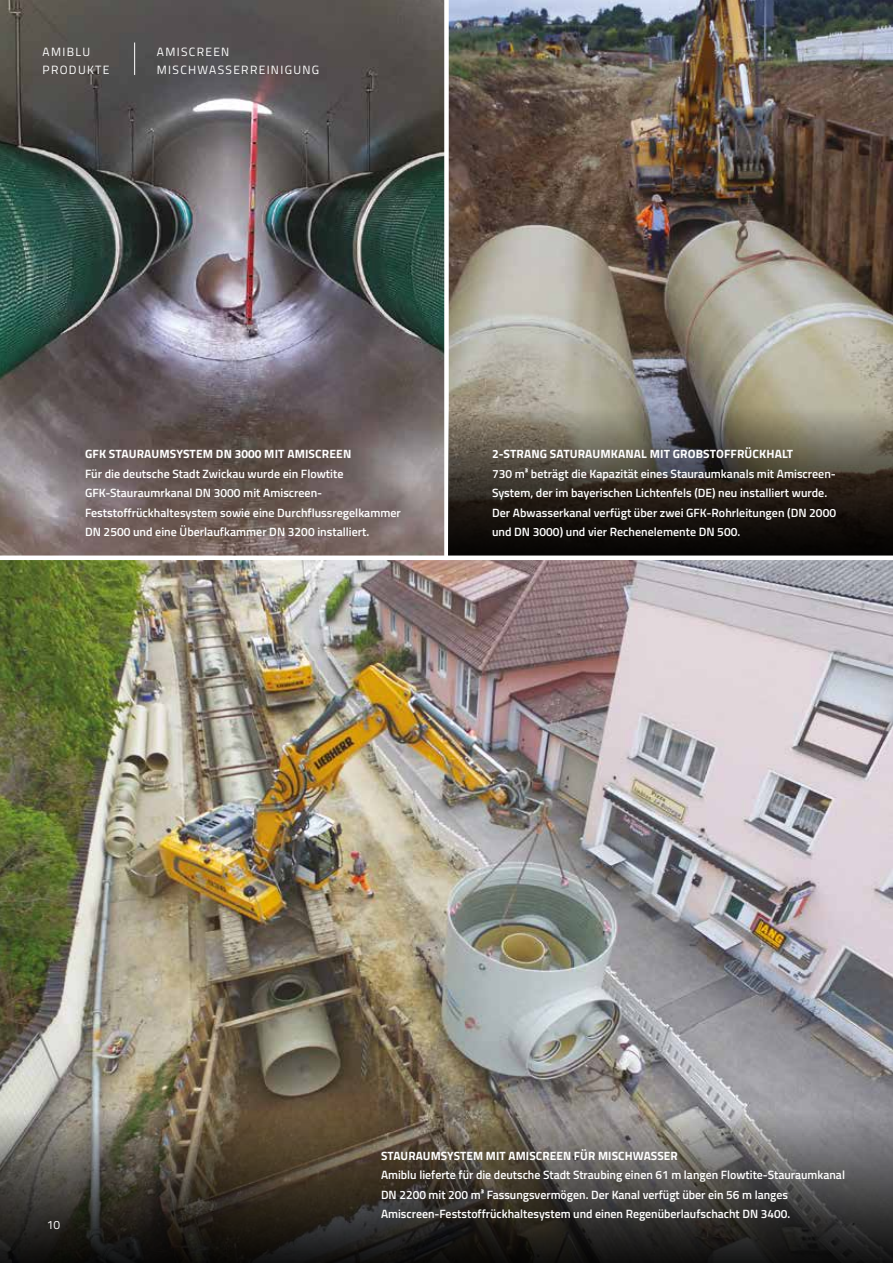
<style>
.page{position:relative;width:893px;height:1263px;background:#fff}
.page>*{position:absolute;margin:0;border:0;box-sizing:border-box;transform-origin:0 0}
.t1{font:600 12px/19.5px "Titillium Web";color:#fff}
.t2{font:700 12px "Titillium Web";letter-spacing:.01em;color:#fff}
.t3{font:12px/18px "Titillium Web";letter-spacing:.11em;color:#fff}
</style>
<div class="page">
<img style="left:0;top:560px;width:893px;height:531px">
<svg style="left:0;top:1091px;width:893px;height:172px;background:#504c45"></svg>
<img style="left:0;top:0;width:444px;height:555px">
<img style="left:449px;top:0;width:444px;height:390px">
<img style="left:892px;top:560px;width:1px;height:396px">
<svg style="left:449px;top:390px;width:444px;height:165px;background:#4b463c"></svg>
<hr style="left:134px;top:43px;width:1px;height:32px;background:#fff">
<p class="t3" style="left:43px;top:42px;width:68px">AMIBLU<br>PRODUKTE</p>
<p class="t3" style="left:157px;top:42px;width:164px">AMISCREEN<br>MISCHWASSERREINIGUNG</p>
<p class="t2" style="left:85px;top:445px;width:268px">GFK STAURAUMSYSTEM DN 3000 MIT AMISCREEN</p>
<p class="t1" style="left:85px;top:463px;width:317px">Für die deutsche Stadt Zwickau wurde ein Flowtite GFK-Stauraumrkanal DN 3000 mit Amiscreen-Feststoffrückhaltesystem sowie eine Durchflussregelkammer DN 2500 und eine Überlaufkammer DN 3200 installiert.</p>
<p class="t2" style="left:492px;top:445px;width:303px">2-STRANG SATURAUMKANAL MIT GROBSTOFFRÜCKHALT</p>
<p class="t1" style="left:492px;top:463px;width:346px">730 m³ beträgt die Kapazität eines Stauraumkanals mit Amiscreen-System, der im bayerischen Lichtenfels (DE) neu installiert wurde.<br>Der Abwasserkanal verfügt über zwei GFK-Rohrleitungen (DN 2000 und DN 3000) und vier Rechenelemente DN 500.</p>
<p class="t3" style="left:47px;top:1215px;width:15px">10</p>
<p class="t2" style="left:381px;top:1146px;width:298px">STAURAUMSYSTEM MIT AMISCREEN FÜR MISCHWASSER</p>
<p class="t1" style="left:381px;top:1165px;width:465px">Amiblu lieferte für die deutsche Stadt Straubing einen 61 m langen Flowtite-Stauraumkanal<br>DN 2200 mit 200 m³ Fassungsvermögen. Der Kanal verfügt über ein 56 m langes<br>Amiscreen-Feststoffrückhaltesystem und einen Regenüberlaufschacht DN 3400.</p>
</div>
